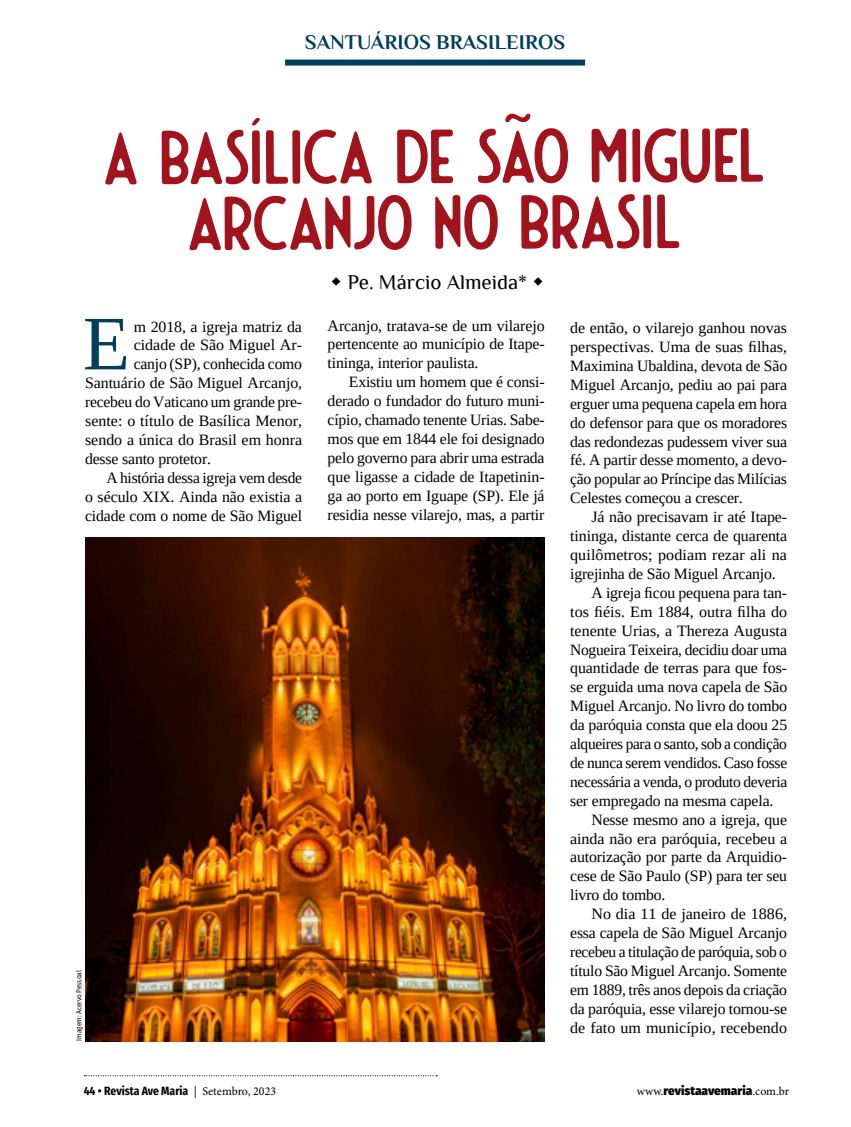
<style>
.page{position:relative;width:851px;height:1127px;background:#fff}
.page>*{position:absolute;margin:0;border:0;box-sizing:border-box;transform-origin:0 0}
.t1{font:76.95px "Tinos";color:#003f5c}
.t2{font:76.5px/66px "Montebello Rounded";letter-spacing:-.035em;color:#a1141d;text-align:center}
.t3{font:700 21px "Philosopher";color:#003f5c}
.t4{font:21px "Philosopher";color:#000}
.t5{font:15.75px/18.9px "Tinos";letter-spacing:-.01em;color:#000;text-align:justify}
.t6{font:700 12px "Fira Sans Condensed";color:#000}
.t7{font:900 12px "Fira Sans";color:#000}
.t8{font:7.5px "Fira Sans Condensed";color:#000}
.s1{font-family:"Minion Pro";font-weight:400}
</style>
<div class="page">
<div style="left:285px;top:60px;width:300px;height:6px;background:#003f5c"></div>
<img style="left:85px;top:538px;width:459px;height:504px">
<svg style="left:84px;top:1075px;width:353px;height:1px"></svg>
<h3 class="t3" style="left:305px;top:31px;width:262px">SANTUÁRIOS BRASILEIROS</h3>
<h2 class="t2" style="left:102px;top:121px;width:665px">A BASÍLICA DE SÃO MIGUEL<br>ARCANJO NO BRASIL</h2>
<h1 class="t1" style="left:83px;top:294px;width:49px">E</h1>
<p class="t5" style="left:134px;top:317px;width:170px">m 2018, a igreja matriz da</p>
<p class="t5" style="left:134px;top:336px;width:170px">cidade de São Miguel Ar-</p>
<p class="t5" style="left:134px;top:355px;width:170px">canjo (SP), conhecida como</p>
<p class="t5" style="left:85px;top:373px;width:218px">Santuário de São Miguel Arcanjo,</p>
<p class="t5" style="left:85px;top:392px;width:218px">recebeu do Vaticano um grande pre-</p>
<p class="t5" style="left:85px;top:411px;width:218px">sente: o título de Basílica Menor,</p>
<p class="t5" style="left:85px;top:430px;width:218px">sendo a única do Brasil em honra</p>
<p class="t5" style="left:85px;top:449px;width:127px">desse santo protetor.</p>
<p class="t5" style="left:106px;top:468px;width:197px">A história dessa igreja vem desde</p>
<p class="t5" style="left:85px;top:487px;width:218px">o século XIX. Ainda não existia a</p>
<p class="t5" style="left:85px;top:506px;width:218px">cidade com o nome de São Miguel</p>
<h3 class="t4" style="left:347px;top:271px;width:181px">Pe. Márcio Almeida*</h3>
<p class="t5" style="left:327px;top:316px;width:218px">Arcanjo, tratava-se de um vilarejo pertencente ao município de Itape&shy;tininga, interior paulista.</p>
<p class="t5" style="left:327px;top:372px;width:218px;text-indent:21px">Existiu um homem que é consi&shy;derado o fundador do futuro muni&shy;cípio, chamado tenente Urias. Sabe&shy;mos que em 1844 ele foi designado pelo governo para abrir uma estrada que ligasse a cidade de Itapetinin&shy;ga ao porto em Iguape (SP). Ele já residia nesse vilarejo, mas, a partir</p>
<p class="t8" style="left:72px;top:1041px;width:72px;rotate:-90deg">Imagem: Acervo Pessoal</p>
<p class="t5" style="left:570px;top:318px;width:218px">de então, o vilarejo ganhou novas perspectivas. Uma de suas filhas, Maximina Ubaldina, devota de São Miguel Arcanjo, pediu ao pai para erguer uma pequena capela em hora do defensor para que os moradores das redondezas pudessem viver sua fé. A partir desse momento, a devo&shy;ção popular ao Príncipe das Milícias Celestes começou a crescer.</p>
<p class="t5" style="left:591px;top:507px;width:197px">Já não precisavam ir até Itape-</p>
<p class="t5" style="left:570px;top:526px;width:218px">tininga, distante cerca de quarenta</p>
<p class="t5" style="left:570px;top:545px;width:218px">quilômetros; podiam rezar ali na</p>
<p class="t5" style="left:570px;top:564px;width:207px">igrejinha de São Miguel Arcanjo.</p>
<p class="t5" style="left:591px;top:583px;width:197px">A igreja ficou pequena para tan-</p>
<p class="t5" style="left:570px;top:602px;width:218px">tos fiéis. Em 1884, outra filha do</p>
<p class="t5" style="left:570px;top:621px;width:218px">tenente Urias, a Thereza Augusta</p>
<p class="t5" style="left:570px;top:640px;width:218px">Nogueira Teixeira, decidiu doar uma</p>
<p class="t5" style="left:570px;top:658px;width:218px">quantidade de terras para que fos-</p>
<p class="t5" style="left:570px;top:677px;width:218px">se erguida uma nova capela de São</p>
<p class="t5" style="left:570px;top:696px;width:218px">Miguel Arcanjo. No livro do tombo</p>
<p class="t5" style="left:570px;top:715px;width:218px">da paróquia consta que ela doou 25</p>
<p class="t5" style="left:570px;top:734px;width:218px">alqueires para o santo, sob a condição</p>
<p class="t5" style="left:570px;top:753px;width:218px">de nunca serem vendidos. Caso fosse</p>
<p class="t5" style="left:570px;top:772px;width:218px">necessária a venda, o produto deveria</p>
<p class="t5" style="left:570px;top:791px;width:205px">ser empregado na mesma capela.</p>
<p class="t5" style="left:591px;top:810px;width:197px">Nesse mesmo ano a igreja, que</p>
<p class="t5" style="left:570px;top:829px;width:218px">ainda não era paróquia, recebeu a</p>
<p class="t5" style="left:570px;top:847px;width:218px">autorização por parte da Arquidio-</p>
<p class="t5" style="left:570px;top:866px;width:218px">cese de São Paulo (SP) para ter seu</p>
<p class="t5" style="left:570px;top:885px;width:97px">livro do tombo.</p>
<p class="t5" style="left:591px;top:904px;width:197px">No dia 11 de janeiro de 1886,</p>
<p class="t5" style="left:570px;top:923px;width:218px">essa capela de São Miguel Arcanjo</p>
<p class="t5" style="left:570px;top:942px;width:218px">recebeu a titulação de paróquia, sob o</p>
<p class="t5" style="left:570px;top:961px;width:218px">título São Miguel Arcanjo. Somente</p>
<p class="t5" style="left:570px;top:980px;width:218px">em 1889, três anos depois da criação</p>
<p class="t5" style="left:570px;top:999px;width:218px">da paróquia, esse vilarejo tornou-se</p>
<p class="t5" style="left:570px;top:1018px;width:218px">de fato um município, recebendo</p>
<p class="t6" style="left:84px;top:1080px;width:194px">44 • Revista Ave Maria <span class="s1">| Setembro, 2023</span></p>
<p class="t7" style="left:636px;top:1080px;width:154px"><span class="s1">www.</span>revistaavemaria<span class="s1">.com.br</span></p>
</div>
